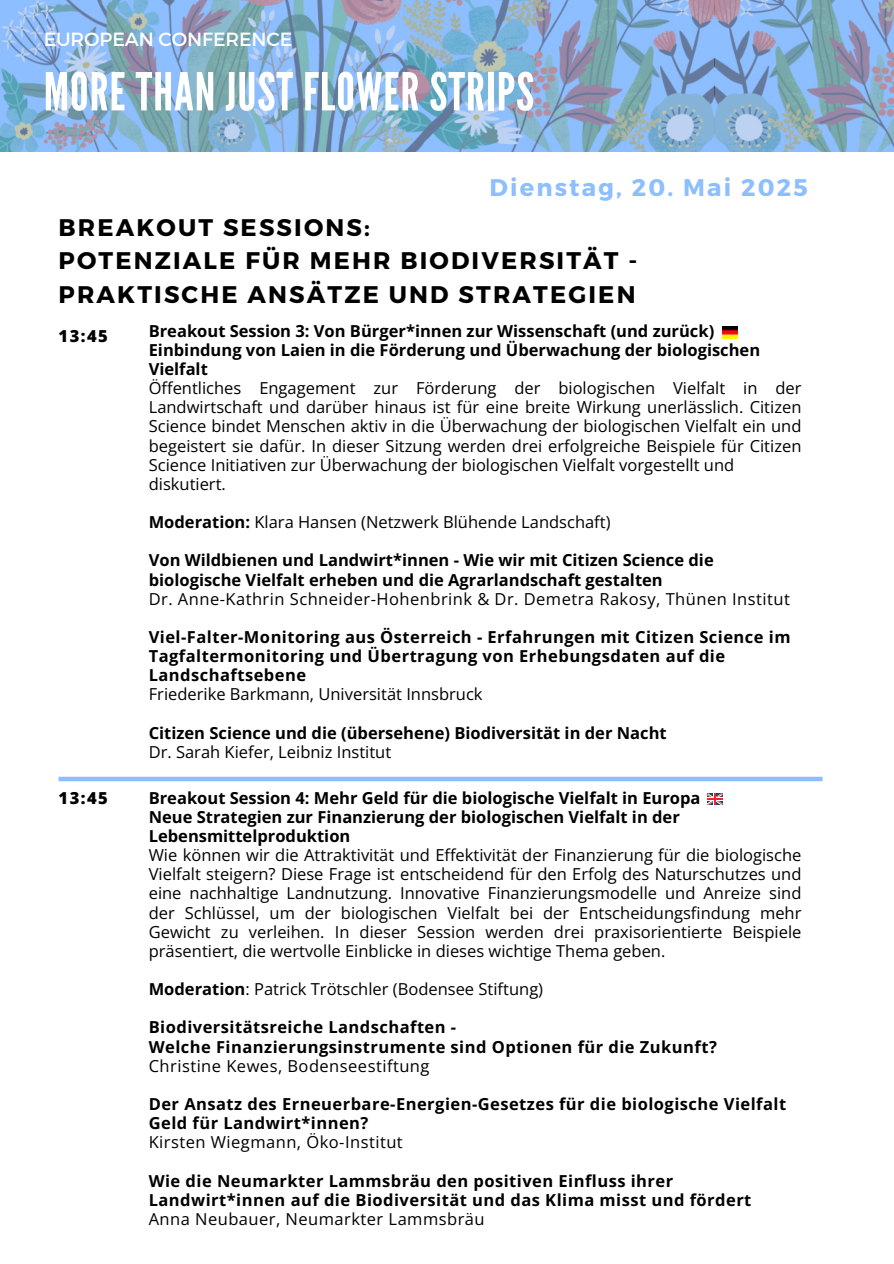
<style>
.page{position:relative;width:894px;height:1264px;background:#fff}
.page>*{position:absolute;margin:0;border:0;box-sizing:border-box;transform-origin:0 0}
.t1{font:52.2px "League Gothic";letter-spacing:.02em;color:#fff}
.t2{font:700 24px/33.8px "Montserrat";letter-spacing:.09em;color:#000}
.t3{font:700 24px "Montserrat";letter-spacing:.09em;color:#8dbeff}
.t4{font:19.05px "Montserrat";letter-spacing:-.005em;color:#fff}
.t5{font:16.5px/19.2px "Open Sans";color:#000}
.t6{font:700 16.5px/19.2px "Open Sans";letter-spacing:.015em;color:#000}
.t7{font:16.5px "Open Sans";letter-spacing:.03em;color:#000}
.t8{font:800 16.5px "Open Sans";letter-spacing:.09em;color:#000}
.s1{font-weight:700}
</style>
<div class="page">
<img style="left:0;top:0;width:893px;height:151px">
<div style="left:58px;top:776px;width:764px;height:5px;background:#8dbeff"></div>
<svg style="left:706px;top:793px;width:16px;height:12px"></svg>
<img style="left:722px;top:327px;width:15px;height:11px">
<p class="t4" style="left:44px;top:27px;width:250px">EUROPEAN CONFERENCE</p>
<h1 class="t1" style="left:44px;top:61px;width:492px">MORE THAN JUST FLOWER STRIPS</h1>
<h2 class="t3" style="left:489px;top:173px;width:319px">Dienstag, 20. Mai 2025</h2>
<h2 class="t2" style="left:58px;top:210px;width:580px">BREAKOUT SESSIONS:<br>POTENZIALE FÜR MEHR BIODIVERSITÄT -<br>PRAKTISCHE ANSÄTZE UND STRATEGIEN</h2>
<p class="t6" style="left:149px;top:321px;width:613px">Breakout Session 3: Von Bürger*innen zur Wissenschaft (und zurück)<br>Einbindung von Laien in die Förderung und Überwachung der biologischen<br>Vielfalt</p>
<p class="t5" style="left:149px;top:378px;width:654px">Öffentliches Engagement zur Förderung der biologischen Vielfalt in der Landwirtschaft und darüber hinaus ist für eine breite Wirkung unerlässlich. Citizen Science bindet Menschen aktiv in die Überwachung der biologischen Vielfalt ein und begeistert sie dafür. In dieser Sitzung werden drei erfolgreiche Beispiele für Citizen Science Initiativen zur Überwachung der biologischen Vielfalt vorgestellt und diskutiert.</p>
<p class="t5" style="left:149px;top:512px;width:463px"><span class="s1">Moderation:</span> Klara Hansen (Netzwerk Blühende Landschaft)</p>
<p class="t6" style="left:149px;top:550px;width:566px">Von Wildbienen und Landwirt*innen - Wie wir mit Citizen Science die biologische Vielfalt erheben und die Agrarlandschaft gestalten</p>
<p class="t7" style="left:149px;top:587px;width:642px">Dr. Anne-Kathrin Schneider-Hohenbrink &amp; Dr. Demetra Rakosy, Thünen Institut</p>
<p class="t6" style="left:149px;top:627px;width:643px">Viel-Falter-Monitoring aus Österreich - Erfahrungen mit Citizen Science im<br>Tagfaltermonitoring und Übertragung von Erhebungsdaten auf die<br>Landschaftsebene</p>
<p class="t5" style="left:149px;top:684px;width:335px">Friederike Barkmann, Universität Innsbruck</p>
<p class="t6" style="left:149px;top:722px;width:519px">Citizen Science und die (übersehene) Biodiversität in der Nacht</p>
<p class="t5" style="left:149px;top:741px;width:244px">Dr. Sarah Kiefer, Leibniz Institut</p>
<p class="t8" style="left:58px;top:323px;width:51px">13:45</p>
<p class="t8" style="left:58px;top:785px;width:51px">13:45</p>
<p class="t6" style="left:149px;top:787px;width:553px">Breakout Session 4: Mehr Geld für die biologische Vielfalt in Europa<br>Neue Strategien zur Finanzierung der biologischen Vielfalt in der<br>Lebensmittelproduktion</p>
<p class="t5" style="left:149px;top:845px;width:654px;text-align:justify">Wie können wir die Attraktivität und Effektivität der Finanzierung für die biologische Vielfalt steigern? Diese Frage ist entscheidend für den Erfolg des Naturschutzes und eine nachhaltige Landnutzung. Innovative Finanzierungsmodelle und Anreize sind der Schlüssel, um der biologischen Vielfalt bei der Entscheidungsfindung mehr Gewicht zu verleihen. In dieser Session werden drei praxisorientierte Beispiele präsentiert, die wertvolle Einblicke in dieses wichtige Thema geben.</p>
<p class="t5" style="left:149px;top:979px;width:396px"><span class="s1">Moderation</span>: Patrick Trötschler (Bodensee Stiftung)</p>
<p class="t6" style="left:149px;top:1017px;width:569px">Biodiversitätsreiche Landschaften -<br>Welche Finanzierungsinstrumente sind Optionen für die Zukunft?</p>
<p class="t7" style="left:149px;top:1054px;width:282px">Christine Kewes, Bodenseestiftung</p>
<p class="t6" style="left:149px;top:1093px;width:638px">Der Ansatz des Erneuerbare-Energien-Gesetzes für die biologische Vielfalt<br>Geld für Landwirt*innen?</p>
<p class="t7" style="left:149px;top:1130px;width:255px">Kirsten Wiegmann, Öko-Institut</p>
<p class="t6" style="left:149px;top:1170px;width:604px">Wie die Neumarkter Lammsbräu den positiven Einfluss ihrer<br>Landwirt*innen auf die Biodiversität und das Klima misst und fördert</p>
<p class="t7" style="left:149px;top:1207px;width:337px">Anna Neubauer, Neumarkter Lammsbräu</p>
</div>
